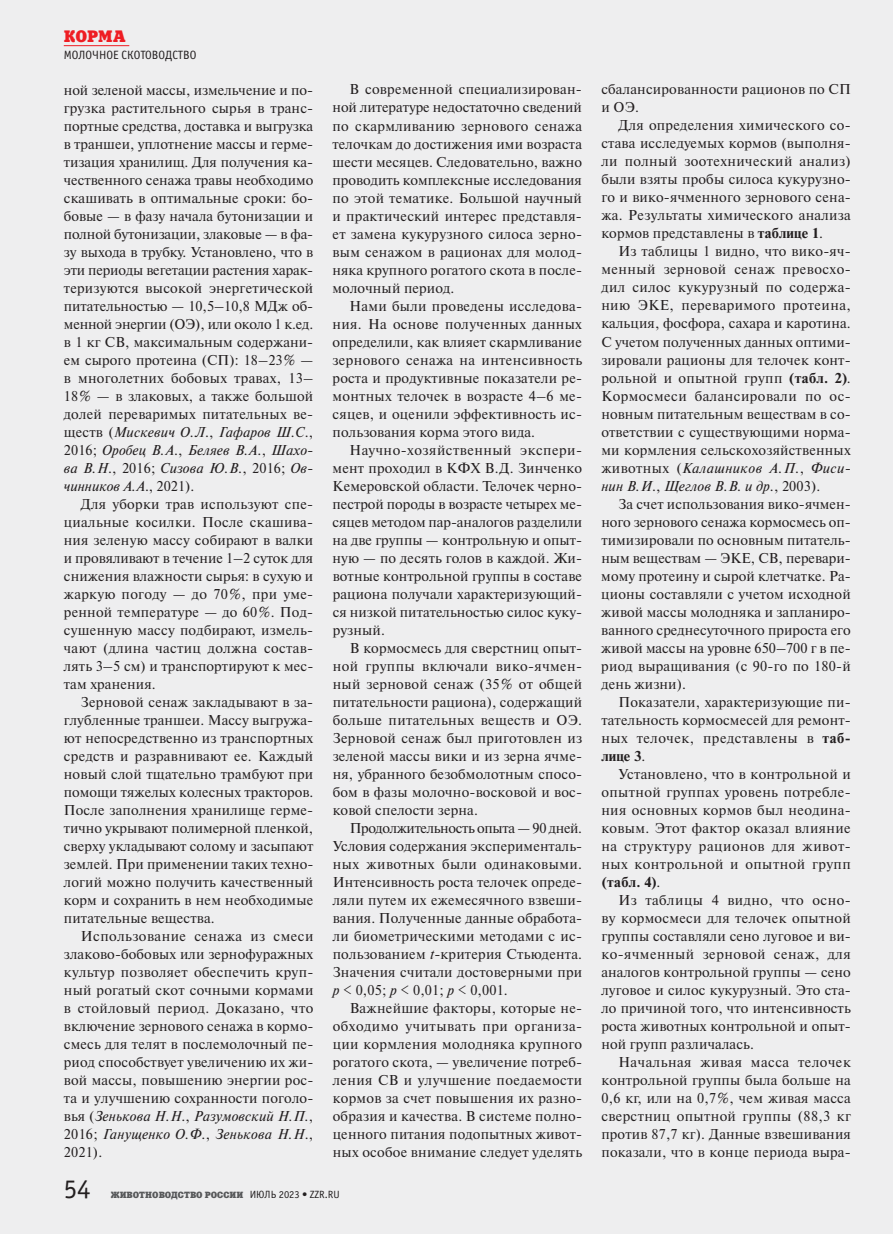
<style>
.page{position:relative;width:893px;height:1234px;background:#fff}
.page>*{position:absolute;margin:0;border:0;box-sizing:border-box;transform-origin:0 0}
.t1{font:27px "Officina Sans C";color:#231f20}
.t2{font:16.5px "Xenia C";color:#ee1d23}
.t3{font:14.25px/18px "Newton C";letter-spacing:.01em;color:#231f20;text-align:justify}
.t4{font:12px "Officina Sans C";color:#231f20}
.t5{font:9px "Xenia C";color:#57585a}
.s1{font-style:italic}
.s2{font-family:"Officina Sans C";font-size:10.5px;color:#231f20}
.s3{font-weight:700}
</style>
<div class="page">
<div style="left:0;top:0;width:893px;height:1233px;background:#eeeeef"></div>
<hr style="left:64px;top:45px;width:65px;height:1px;background:#ee1d23">
<p class="t2" style="left:64px;top:26px;width:63px">КОРМА</p>
<p class="t4" style="left:64px;top:48px;width:134px">МОЛОЧНОЕ СКОТОВОДСТВО</p>
<p class="t3" style="left:64px;top:81px;width:251px">ной зеленой массы, измельчение и по&shy;грузка растительного сырья в транс&shy;портные средства, доставка и выгрузка в траншеи, уплотнение массы и герме&shy;тизация хранилищ. Для получения ка&shy;чественного сенажа травы необходимо скашивать в оптимальные сроки: бо&shy;бовые — в фазу начала бутонизации и полной бутонизации, злаковые — в фа&shy;зу выхода в трубку. Установлено, что в эти периоды вегетации растения харак&shy;теризуются высокой энергетической питательностью — 10,5–10,8 МДж об&shy;менной энергии (ОЭ), или около 1 к.ед. в 1 кг СВ, максимальным содержани&shy;ем сырого протеина (СП): 18–23% — в многолетних бобовых травах, 13– 18% — в злаковых, а также большой долей переваримых питательных ве&shy;ществ (<span class="s1">Мискевич О.Л</span>., <span class="s1">Гафаров Ш.С</span>., 2016; <span class="s1">Оробец В.А</span>., <span class="s1">Беляев В.А</span>., <span class="s1">Шахо&shy;ва В.Н</span>., 2016; <span class="s1">Сизова Ю.В</span>., 2016; <span class="s1">Ов&shy;чинников А.А</span>., 2021).</p>
<p class="t3" style="left:64px;top:495px;width:251px;text-indent:17px">Для уборки трав используют спе&shy;циальные косилки. После скашива&shy;ния зеленую массу собирают в валки и провяливают в течение 1–2 суток для снижения влажности сырья: в сухую и жаркую погоду — до 70%, при уме&shy;ренной температуре — до 60%. Под&shy;сушенную массу подбирают, измель&shy;чают (длина частиц должна состав&shy;лять 3–5 см) и транспортируют к мес&shy;там хранения.</p>
<p class="t3" style="left:64px;top:693px;width:251px;text-indent:17px">Зерновой сенаж закладывают в за&shy;глубленные траншеи. Массу выгружа&shy;ют непосредственно из транспортных средств и разравнивают ее. Каждый новый слой тщательно трамбуют при помощи тяжелых колесных тракторов.<br>После заполнения хранилище герме&shy;тично укрывают полимерной пленкой, сверху укладывают солому и засыпают землей. При применении таких техно&shy;логий можно получить качественный корм и сохранить в нем необходимые питательные вещества.</p>
<p class="t3" style="left:64px;top:927px;width:251px;text-indent:17px">Использование сенажа из смеси злаково-бобовых или зернофуражных культур позволяет обеспечить круп&shy;ный рогатый скот сочными кормами в стойловый период. Доказано, что включение зернового сенажа в кормо&shy;смесь для телят в послемолочный пе&shy;риод способствует увеличению их жи&shy;вой массы, повышению энергии рос&shy;та и улучшению сохранности поголо&shy;вья (<span class="s1">Зенькова Н.Н</span>., <span class="s1">Разумовский Н.П.</span>, 2016; <span class="s1">Ганущенко О.Ф</span>., <span class="s1">Зенькова Н.Н</span>., 2021).</p>
<p class="t3" style="left:332px;top:81px;width:251px;text-indent:17px">В современной специализирован&shy;ной литературе недостаточно сведений по скармливанию зернового сенажа телочкам до достижения ими возраста шести месяцев. Следовательно, важно проводить комплексные исследования по этой тематике. Большой научный и практический интерес представля&shy;ет замена кукурузного силоса зерно&shy;вым сенажом в рационах для молод&shy;няка крупного рогатого скота в после&shy;молочный период.</p>
<p class="t3" style="left:333px;top:297px;width:251px;text-indent:17px">Нами были проведены исследова&shy;ния. На основе полученных данных определили, как влияет скармливание зернового сенажа на интенсивность роста и продуктивные показатели ре&shy;монтных телочек в возрасте 4–6 ме&shy;сяцев, и оценили эффективность ис&shy;пользования корма этого вида.</p>
<p class="t3" style="left:333px;top:441px;width:251px;text-align:left;text-indent:17px">Научно-хозяйственный экспери&shy;мент проходил в КФХ В.Д. Зинченко Кемеровской области. Телочек черно&shy;пестрой породы в возрасте четырех ме&shy;сяцев методом пар-аналогов разделили на две группы — контрольную и опыт&shy;ную — по десять голов в каждой. Жи&shy;вотные контрольной группы в составе рациона получали характеризующий&shy;ся низкой питательностью силос куку&shy;рузный.</p>
<p class="t3" style="left:333px;top:639px;width:251px;text-indent:17px">В кормосмесь для сверстниц опыт&shy;ной группы включали вико-ячмен&shy;ный зерновой сенаж (35% от общей питательности рациона), содержащий больше питательных веществ и ОЭ.<br>Зерновой сенаж был приготовлен из зеленой массы вики и из зерна ячме&shy;ня, убранного безобмолотным спосо&shy;бом в фазы молочно-восковой и вос&shy;ковой спелости зерна.</p>
<p class="t3" style="left:333px;top:818px;width:251px;text-indent:17px">Продолжительность опыта — 90 дней.<br>Условия содержания эксперименталь&shy;ных животных были одинаковыми.<br>Интенсивность роста телочек опреде&shy;ляли путем их ежемесячного взвеши&shy;вания. Полученные данные обработа&shy;ли биометрическими методами с ис&shy;пользованием <span class="s1">t</span>-критерия Стьюдента.<br>Значения считали достоверными при <span class="s1">р</span> &lt; 0,05; <span class="s1">р</span> &lt; 0,01; <span class="s1">р</span> &lt; 0,001.</p>
<p class="t3" style="left:333px;top:998px;width:251px;text-indent:17px">Важнейшие факторы, которые не&shy;обходимо учитывать при организа&shy;ции кормления молодняка крупного рогатого скота, — увеличение потреб&shy;ления СВ и улучшение поедаемости кормов за счет повышения их разно&shy;образия и качества. В системе полно&shy;ценного питания подопытных живот&shy;ных особое внимание следует уделять</p>
<h1 class="t1" style="left:64px;top:1174px;width:28px">54</h1>
<p class="t5" style="left:111px;top:1188px;width:230px">ЖИВОТНОВОДСТВО РОССИИ <span class="s2">ИЮЛЬ 2023 • ZZR.RU</span></p>
<p class="t3" style="left:601px;top:80px;width:251px">сбалансированности рационов по СП и ОЭ.</p>
<p class="t3" style="left:601px;top:116px;width:251px;text-indent:17px">Для определения химического со&shy;става исследуемых кормов (выполня&shy;ли полный зоотехнический анализ) были взяты пробы силоса кукурузно&shy;го и вико-ячменного зернового сена&shy;жа. Результаты химического анализа кормов представлены в <span class="s3">таблице 1</span>.</p>
<p class="t3" style="left:601px;top:242px;width:251px;text-indent:17px">Из таблицы 1 видно, что вико-яч&shy;менный зерновой сенаж превосхо&shy;дил силос кукурузный по содержа&shy;нию ЭКЕ, переваримого протеина, кальция, фосфора, сахара и каротина.<br>С учетом полученных данных оптими&shy;зировали рационы для телочек конт&shy;рольной и опытной групп <span class="s3">(табл. 2)</span>.<br>Кормосмеси балансировали по ос&shy;новным питательным веществам в со&shy;ответствии с существующими норма&shy;ми кормления сельскохозяйственных животных (<span class="s1">Калашников А.П.</span>, <span class="s1">Фиси&shy;нин В.И</span>., <span class="s1">Щеглов В.В. и др</span>., 2003).</p>
<p class="t3" style="left:601px;top:494px;width:251px;text-indent:17px">За счет использования вико-ячмен&shy;ного зернового сенажа кормосмесь оп&shy;тимизировали по основным питатель&shy;ным веществам — ЭКЕ, СВ, перевари&shy;мому протеину и сырой клетчатке. Ра&shy;ционы составляли с учетом исходной живой массы молодняка и запланиро&shy;ванного среднесуточного прироста его живой массы на уровне 650–700 г в пе&shy;риод выращивания (с 90‑го по 180‑й день жизни).</p>
<p class="t3" style="left:601px;top:692px;width:251px;text-align:left;text-indent:17px">Показатели, характеризующие пи&shy;тательность кормосмесей для ремонт&shy;ных телочек, представлены в <span class="s3">таб&shy;лице 3</span>.</p>
<p class="t3" style="left:601px;top:764px;width:251px;text-indent:17px">Установлено, что в контрольной и опытной группах уровень потребле&shy;ния основных кормов был неодина&shy;ковым. Этот фактор оказал влияние на структуру рационов для живот&shy;ных контрольной и опытной групп <span class="s3">(табл. 4)</span>.</p>
<p class="t3" style="left:601px;top:890px;width:251px;text-indent:17px">Из таблицы 4 видно, что осно&shy;ву кормосмеси для телочек опытной группы составляли сено луговое и ви&shy;ко-ячменный зерновой сенаж, для аналогов контрольной группы — сено луговое и силос кукурузный. Это ста&shy;ло причиной того, что интенсивность роста животных контрольной и опыт&shy;ной групп различалась.</p>
<p class="t3" style="left:601px;top:1052px;width:251px;text-indent:17px">Начальная живая масса телочек контрольной группы была больше на 0,6 кг, или на 0,7%, чем живая масса сверстниц опытной группы (88,3 кг против 87,7 кг). Данные взвешивания показали, что в конце периода выра-</p>
</div>
